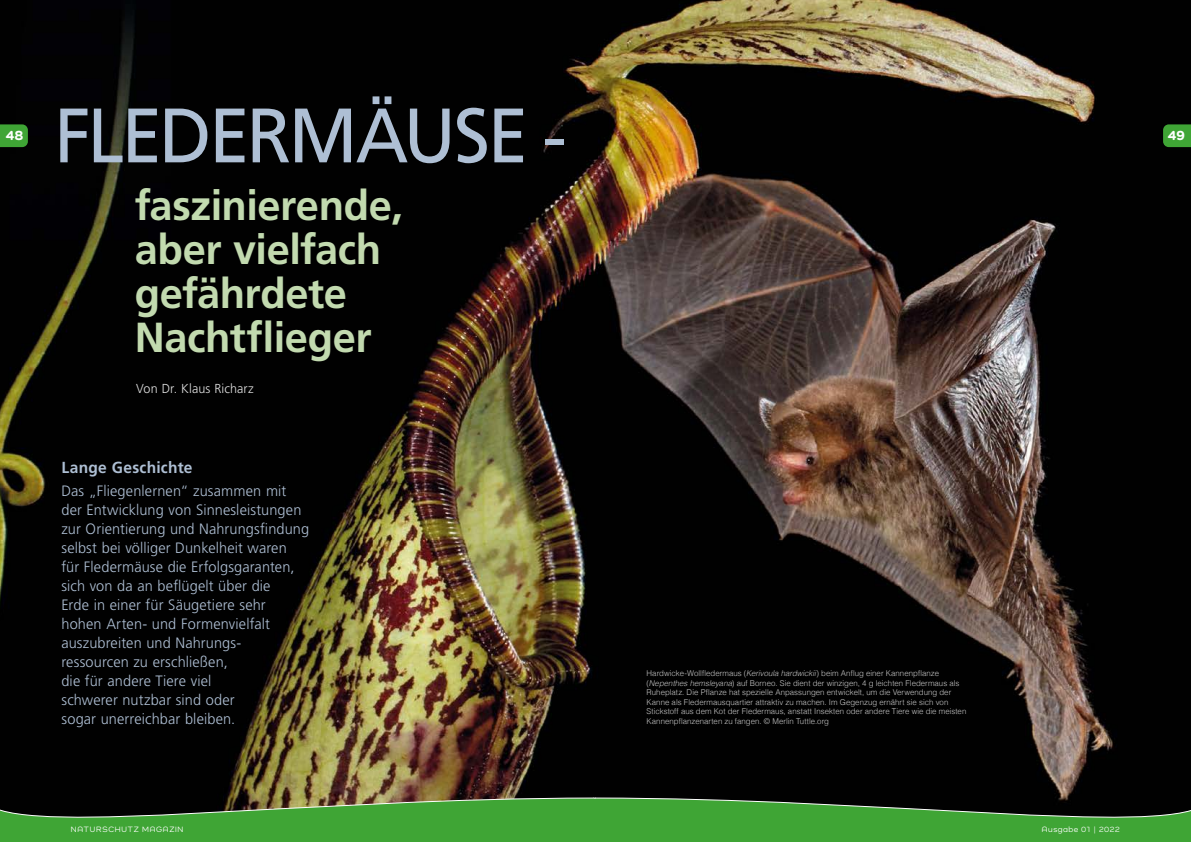
<style>
.page{position:relative;width:1191px;height:842px;background:#fff}
.page>*{position:absolute;margin:0;border:0;box-sizing:border-box;transform-origin:0 0}
.t1{font:77px "Frutiger LT Std";letter-spacing:-.04em;color:#aebfd4;scale:.95 1}
.t2{font:700 42px/44px "Frutiger LT Std";letter-spacing:-.01em;color:#c2daaf}
.t3{font:700 16px "Frutiger LT Std";letter-spacing:.02em;color:#aebfd4}
.t4{font:300 15px/19px "Frutiger LT Std";letter-spacing:.01em;color:#aebfd4}
.t5{font:800 14px "Como";color:#fff}
.t6{font:300 13px "Frutiger LT Std";letter-spacing:.005em;color:#e1e1e1}
.t7{font:300 8px/9.5px "Helvetica";letter-spacing:.005em;color:#c6c6c6}
.t8{font:500 8px "Como";letter-spacing:.085em;color:#fff}
.t9{font:500 8px "Como";letter-spacing:.06em;color:#fff}
.s1{font-style:italic}
</style>
<div class="page">
<img style="left:0;top:0;width:1191px;height:797px">
<svg style="left:0;top:797px;width:1191px;height:45px;background:#39852f"></svg>
<svg style="left:1163px;top:124px;width:28px;height:23px"></svg>
<svg style="left:0;top:124px;width:28px;height:23px"></svg>
<h1 class="t1" style="left:54px;top:90px;width:541px">FLEDERMÄUSE -</h1>
<h3 class="t5" style="left:6px;top:127px;width:20px">48</h3>
<h3 class="t5" style="left:1167px;top:127px;width:19px">49</h3>
<h2 class="t2" style="left:135px;top:184px;width:270px">faszinierende, aber vielfach gefährdete<br>Nachtflieger</h2>
<h3 class="t6" style="left:136px;top:381px;width:119px">Von Dr. Klaus Richarz</h3>
<h3 class="t3" style="left:61px;top:458px;width:133px">Lange Geschichte</h3>
<p class="t4" style="left:61px;top:481px;width:249px">Das „Fliegenlernen“ zusammen mit der Entwicklung von Sinnesleistungen zur Orientierung und Nahrungsfindung selbst bei völliger Dunkelheit waren<br>für Fledermäuse die Erfolgsgaranten, sich von da an beflügelt über die<br>Erde in einer für Säugetiere sehr hohen Arten- und Formenvielfalt auszubreiten und Nahrungs&shy;ressourcen zu erschließen,<br>die für andere Tiere viel<br>schwerer nutzbar sind oder<br>sogar unerreichbar bleiben.</p>
<p class="t7" style="left:646px;top:668px;width:321px">Hardwicke-Wollfledermaus (<span class="s1">Kerivoula hardwickii</span>) beim Anflug einer Kannenpflanze (<span class="s1">Nepenthes hemsleyana</span>) auf Borneo. Sie dient der winzigen, 4 g leichten Fledermaus als Ruheplatz. Die Pflanze hat spezielle Anpassungen entwickelt, um die Verwendung der Kanne als Fledermausquartier attraktiv zu machen. Im Gegenzug ernährt sie sich von Stickstoff aus dem Kot der Fledermaus, anstatt Insekten oder andere Tiere wie die meisten Kannenpflanzenarten zu fangen. © Merlin Tuttle.org</p>
<p class="t8" style="left:71px;top:824px;width:114px">NATURSCHUTZ MAGAZIN</p>
<p class="t9" style="left:1042px;top:824px;width:80px">Ausgabe 01 | 2022</p>
</div>
